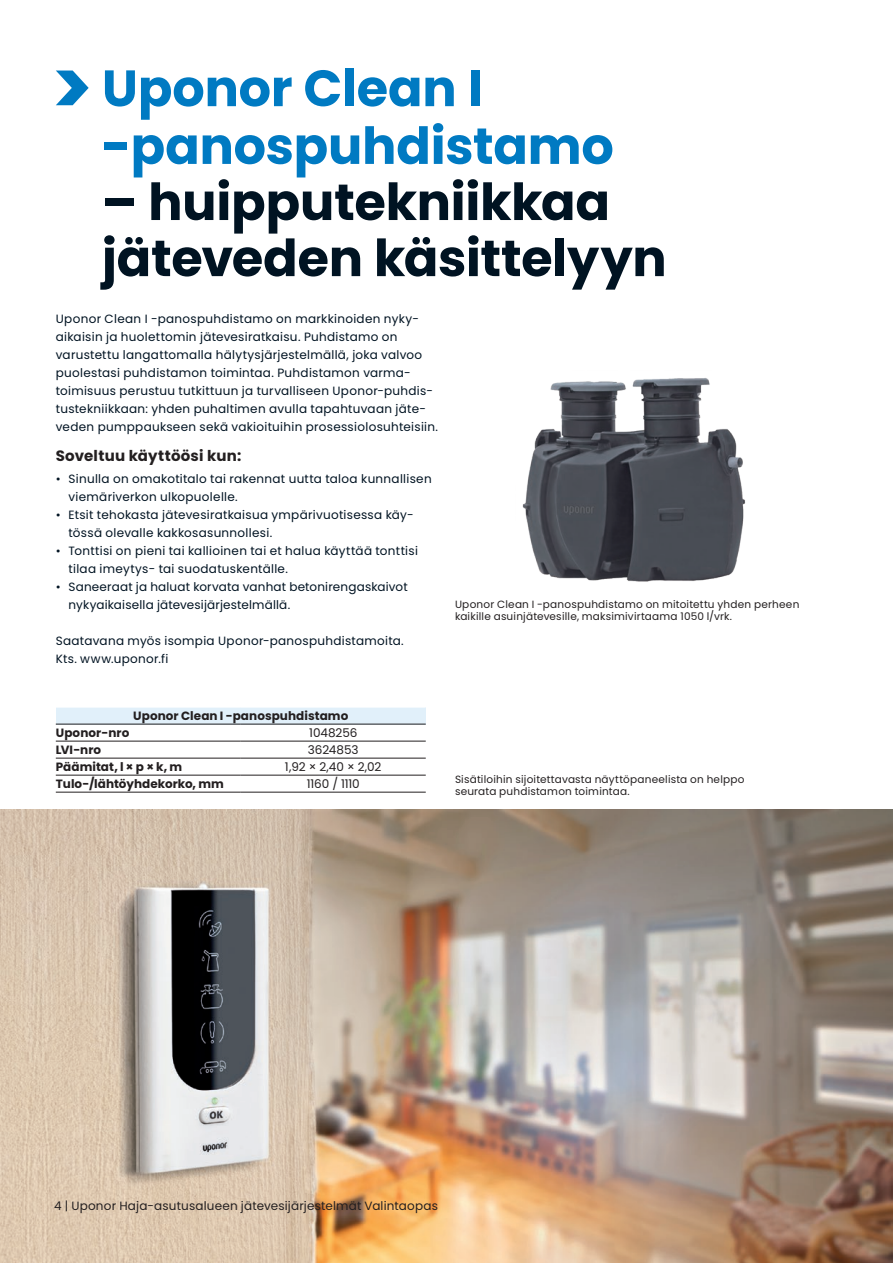
<style>
.page{position:relative;width:893px;height:1263px;background:#fff}
.page>*{position:absolute;margin:0;border:0;box-sizing:border-box;transform-origin:0 0}
.Medium_Header_-_35pt{font:700 51px/56.1px "Poppins";letter-spacing:-.005em;color:#001322}
.Medium_Header_-_35pt-2{font:700 51px/57.8px "Poppins";letter-spacing:-.005em;color:#007ac2}
.Väliotsikot_2021{font:700 15px "Poppins";letter-spacing:.015em;color:#231f20}
.Body_Copy_8_pt{font:12px/18px "Poppins";letter-spacing:.025em;color:#001322}
.Taulukkotekstit_2811{font:12px "Poppins";letter-spacing:.015em;color:#231f20}
.Vasemmat_taulukkotuo{font:700 12px "Poppins";letter-spacing:.005em;color:#231f20}
.Taulukko-otsikot_TUO{font:700 12px "Poppins";letter-spacing:.005em;color:#231f20}
.Taulukkotekstit_2811-2{font:12px "Poppins";letter-spacing:-.005em;color:#231f20}
.Taulukkotekstit_2811-3{font:12px "Poppins";letter-spacing:-.01em;color:#231f20}
.KUVATEKSTI{font:10.5px/12px "Poppins";letter-spacing:.02em;color:#231f20}
</style>
<div class="page">
<svg style="left:56px;top:71px;width:33px;height:34px"></svg>
<img style="left:0;top:809px;width:893px;height:454px">
<div style="left:56px;top:707px;width:370px;height:17px;background:#e1f0fa"></div>
<hr style="left:56px;top:741px;width:185px;height:1px;background:#231f20">
<hr style="left:241px;top:741px;width:185px;height:1px;background:#231f20">
<hr style="left:56px;top:758px;width:185px;height:1px;background:#231f20">
<hr style="left:241px;top:758px;width:185px;height:1px;background:#231f20">
<hr style="left:56px;top:775px;width:185px;height:1px;background:#231f20">
<hr style="left:241px;top:775px;width:185px;height:1px;background:#231f20">
<hr style="left:56px;top:792px;width:185px;height:1px;background:#231f20">
<hr style="left:241px;top:792px;width:185px;height:1px;background:#231f20">
<hr style="left:56px;top:707px;width:185px;height:1px;background:#fff">
<hr style="left:241px;top:707px;width:185px;height:1px;background:#fff">
<hr style="left:56px;top:724px;width:185px;height:1px;background:#231f20">
<hr style="left:241px;top:724px;width:185px;height:1px;background:#231f20">
<img style="left:522px;top:378px;width:224px;height:204px">
<p class="Medium_Header_-_35pt-2" style="left:102px;top:60px;width:513px">Uponor Clean I -panospuhdistamo</p>
<p class="Medium_Header_-_35pt" style="left:102px;top:174px;width:566px">– huipputekniikkaa jäteveden käsittelyyn</p>
<p class="Body_Copy_8_pt" style="left:56px;top:310px;width:384px">Uponor Clean I -panospuhdistamo on markkinoiden nyky&shy;aikaisin ja huolettomin jätevesiratkaisu. Puhdistamo on varustettu langattomalla hälytysjärjestelmällä, joka valvoo puolestasi puhdistamon toimintaa. Puhdistamon varma&shy;toimisuus perustuu tutkittuun ja turvalliseen Uponor-puhdis&shy;tustekniikkaan: yhden puhaltimen avulla tapahtuvaan jäte&shy;veden pumppaukseen sekä vakioituihin prosessiolosuhteisiin.</p>
<p class="Väliotsikot_2021" style="left:56px;top:447px;width:187px">Soveltuu käyttöösi kun:</p>
<p class="Body_Copy_8_pt" style="left:69px;top:470px;width:365px;text-indent:-13px">• Sinulla on omakotitalo tai rakennat uutta taloa kunnallisen viemäriverkon ulkopuolelle.</p>
<p class="Body_Copy_8_pt" style="left:69px;top:506px;width:347px;text-indent:-13px">• Etsit tehokasta jätevesiratkaisua ympärivuotisessa käy&shy;tössä olevalle kakkosasunnollesi.</p>
<p class="Body_Copy_8_pt" style="left:69px;top:542px;width:351px;text-indent:-13px">• Tonttisi on pieni tai kallioinen tai et halua käyttää tonttisi tilaa imeytys- tai suodatuskentälle.</p>
<p class="Body_Copy_8_pt" style="left:69px;top:578px;width:341px;text-indent:-13px">• Saneeraat ja haluat korvata vanhat betonirengaskaivot nykyaikaisella jätevesijärjestelmällä.</p>
<p class="Body_Copy_8_pt" style="left:56px;top:632px;width:349px">Saatavana myös isompia Uponor-panospuhdistamoita.<br>Kts. www.uponor.fi</p>
<p class="KUVATEKSTI" style="left:455px;top:599px;width:346px">Uponor Clean I -panospuhdistamo on mitoitettu yhden perheen kaikille asuinjätevesille, maksimivirtaama 1050 l/vrk.</p>
<p class="Taulukko-otsikot_TUO" style="left:133px;top:709px;width:217px">Uponor Clean I -panospuhdistamo</p>
<p class="Vasemmat_taulukkotuo" style="left:56px;top:726px;width:75px">Uponor-nro</p>
<p class="Taulukkotekstit_2811-2" style="left:309px;top:726px;width:50px">1048256</p>
<p class="Vasemmat_taulukkotuo" style="left:56px;top:743px;width:47px">LVI-nro</p>
<p class="Taulukkotekstit_2811-2" style="left:308px;top:743px;width:52px">3624853</p>
<p class="Vasemmat_taulukkotuo" style="left:56px;top:760px;width:128px">Päämitat, l × p × k, m</p>
<p class="Taulukkotekstit_2811" style="left:285px;top:760px;width:98px">1,92 × 2,40 × 2,02</p>
<p class="Vasemmat_taulukkotuo" style="left:56px;top:777px;width:170px">Tulo-/lähtöyhdekorko, mm</p>
<p class="Taulukkotekstit_2811-3" style="left:307px;top:777px;width:55px">1160 / 1110</p>
<p class="KUVATEKSTI" style="left:455px;top:774px;width:291px">Sisätiloihin sijoitettavasta näyttöpaneelista on helppo</p>
<p class="KUVATEKSTI" style="left:455px;top:786px;width:176px">seurata puhdistamon toimintaa.</p>
<p class="Taulukkotekstit_2811" style="left:54px;top:1199px;width:386px">4 | Uponor Haja-asutusalueen jätevesijärjestelmät Valintaopas</p>
</div>
